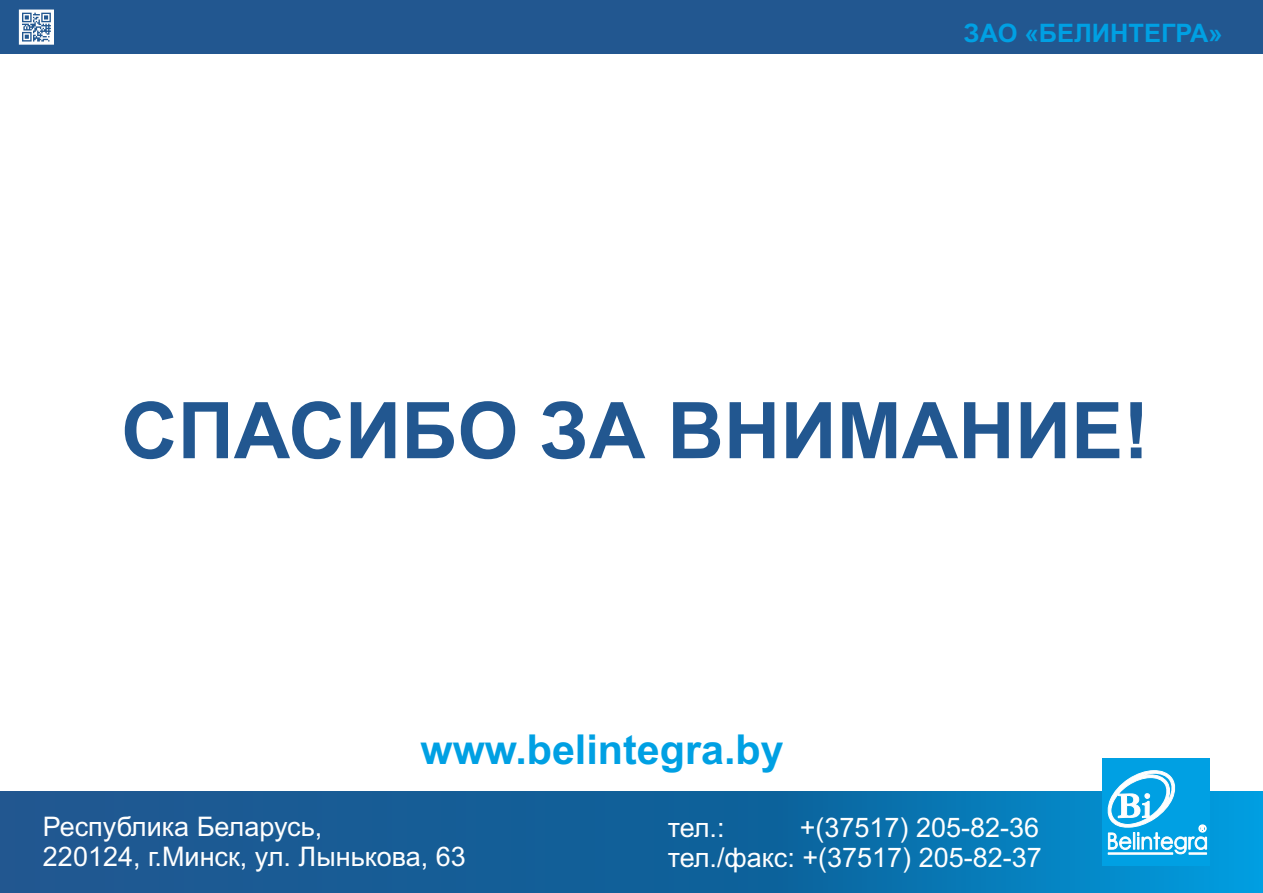
<style>
.page{position:relative;width:1263px;height:893px;background:#fff}
.page>*{position:absolute;margin:0;border:0;box-sizing:border-box;transform-origin:0 0}
.t1{font:700 78.3px "Arial";color:#225790}
.t2{font:700 41.25px "Arial";color:#00a0e3}
.t3{font:27px/30.2px "Arial";color:#fefefe}
.t4{font:700 25.5px "Arial";color:#00a0e3}
</style>
<div class="page">
<svg style="left:0;top:792px;width:1263px;height:101px;background:#1167a2"></svg>
<div style="left:1102px;top:759px;width:108px;height:107px;background:#00a0e3"></div>
<svg style="left:1107px;top:758px;width:100px;height:97px"></svg>
<div style="left:0;top:0;width:1263px;height:53px;background:#225790"></div>
<svg style="left:19px;top:10px;width:35px;height:35px"></svg>
<p class="t4" style="left:964px;top:23px;width:260px">ЗАО «БЕЛИНТЕГРА»</p>
<h1 class="t1" style="left:121px;top:401px;width:1030px">СПАСИБО ЗА ВНИМАНИЕ!</h1>
<h2 class="t2" style="left:421px;top:734px;width:365px">www.belintegra.by</h2>
<p class="t3" style="left:43px;top:814px;width:424px">Республика Беларусь,<br>220124, г.Минск, ул. Лынькова, 63</p>
<p class="t3" style="left:668px;top:814px;width:58px">тел.:</p>
<p class="t3" style="left:668px;top:814px;width:376px;text-align:right">+(37517) 205-82-36<br>тел./факс: +(37517) 205-82-37</p>
</div>
